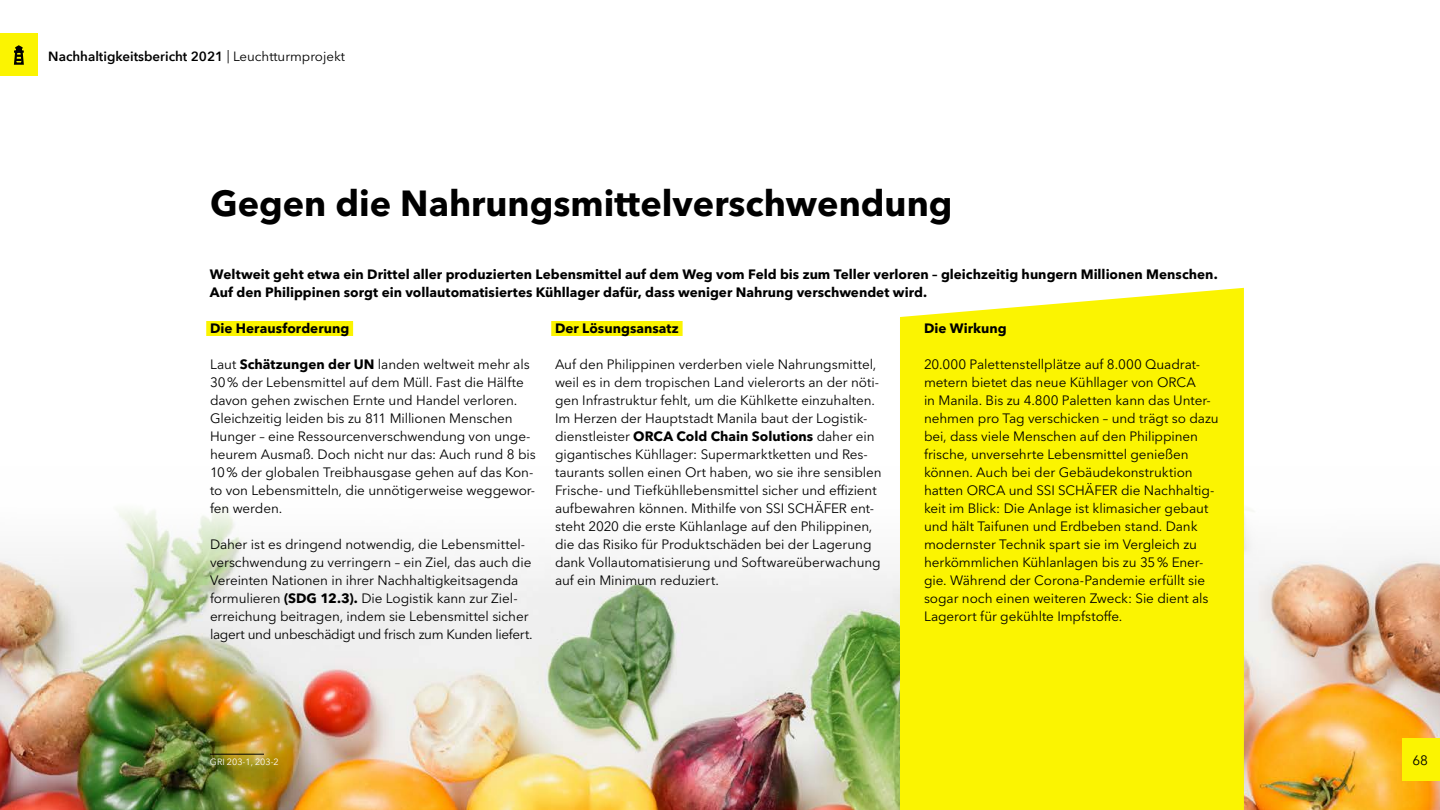
<style>
.page{position:relative;width:1440px;height:810px;background:#fff}
.page>*{position:absolute;margin:0;border:0;box-sizing:border-box;transform-origin:0 0}
.Headline{font:700 36px "Avenir Next W1 G";color:#000}
.Fließtext{font:13.5px/18px "Avenir Next W1 G";letter-spacing:-.005em;color:#000}
.Subheadline_lang{font:700 13.5px/18px "Avenir Next W1 G";color:#000}
.Subheadline_gelb_unterlegt{font:700 13.5px "Avenir Next W1 G";color:#000}
.t1{font:600 13.35px "Avenir Next";color:#000}
.Fußnoten{font:9px "Avenir Next W1 G";color:#fff}
.s1{font-family:"Avenir Next W1 G";font-weight:400}
.s2{font-weight:700}
</style>
<div class="page">
<img style="left:0;top:508px;width:1440px;height:302px">
<div style="left:900px;top:288px;width:344px;height:522px;background:#fbf401"></div>
<hr style="left:210px;top:754px;width:54px;height:1px;background:#000">
<div style="left:206px;top:321px;width:147px;height:15px;background:#fbf401"></div>
<div style="left:551px;top:321px;width:132px;height:15px;background:#fbf401"></div>
<div style="left:0;top:34px;width:38px;height:42px;background:#fbf401"></div>
<div style="left:1402px;top:738px;width:38px;height:42px;background:#fbf401"></div>
<svg style="left:13px;top:45px;width:11px;height:20px"></svg>
<div style="left:920px;top:321px;width:91px;height:15px;background:#fbf401"></div>
<p class="t1" style="left:48px;top:45px;width:298px">Nachhaltigkeitsbericht 2021 <span class="s1">| Leuchtturmprojekt</span></p>
<p class="Headline" style="left:210px;top:182px;width:744px">Gegen die Nahrungsmittelverschwendung</p>
<p class="Subheadline_lang" style="left:210px;top:265px;width:1009px">Weltweit geht etwa ein Drittel aller produzierten Lebensmittel auf dem Weg vom Feld bis zum Teller verloren – gleichzeitig hungern Millionen Menschen.<br>Auf den Philippinen sorgt ein vollautomatisiertes Kühllager dafür, dass weniger Nahrung verschwendet wird.</p>
<p class="Subheadline_gelb_unterlegt" style="left:210px;top:320px;width:141px">Die Herausforderung</p>
<p class="Fließtext" style="left:210px;top:355px;width:327px">Laut <span class="s2">Schätzungen der UN</span> landen weltweit mehr als 30% der Lebensmittel auf dem Müll. Fast die Hälfte davon gehen zwischen Ernte und Handel verloren.<br>Gleichzeitig leiden bis zu 811 Millionen Menschen Hunger – eine Ressourcenverschwendung von unge&shy;heurem Ausmaß. Doch nicht nur das: Auch rund 8 bis 10% der globalen Treibhausgase gehen auf das Kon&shy;to von Lebensmitteln, die unnötigerweise weggewor&shy;fen werden.</p>
<p class="Fließtext" style="left:210px;top:535px;width:324px">Daher ist es dringend notwendig, die Lebensmittel&shy;verschwendung zu verringern – ein Ziel, das auch die Vereinten Nationen in ihrer Nachhaltigkeitsagenda formulieren <span class="s2">(SDG 12.3).</span> Die Logistik kann zur Ziel&shy;erreichung beitragen, indem sie Lebensmittel sicher lagert und unbeschädigt und frisch zum Kunden liefert.</p>
<p class="Subheadline_gelb_unterlegt" style="left:555px;top:320px;width:125px">Der Lösungsansatz</p>
<p class="Fließtext" style="left:555px;top:355px;width:328px">Auf den Philippinen verderben viele Nahrungsmittel, weil es in dem tropischen Land vielerorts an der nöti&shy;gen Infrastruktur fehlt, um die Kühlkette einzuhalten.<br>Im Herzen der Hauptstadt Manila baut der Logistik&shy;dienstleister <span class="s2">ORCA Cold Chain Solutions</span> daher ein gigantisches Kühllager: Supermarktketten und Res&shy;taurants sollen einen Ort haben, wo sie ihre sensiblen Frische- und Tiefkühllebensmittel sicher und effizient aufbewahren können. Mithilfe von SSI SCHÄFER ent&shy;steht 2020 die erste Kühlanlage auf den Philippinen, die das Risiko für Produktschäden bei der Lagerung dank Vollautomatisierung und Softwareüberwachung auf ein Minimum reduziert.</p>
<p class="Subheadline_gelb_unterlegt" style="left:924px;top:320px;width:84px">Die Wirkung</p>
<p class="Fließtext" style="left:924px;top:355px;width:296px">20.000 Palettenstellplätze auf 8.000 Quadrat&shy;metern bietet das neue Kühllager von ORCA<br>in Manila. Bis zu 4.800 Paletten kann das Unter&shy;nehmen pro Tag verschicken – und trägt so dazu bei, dass viele Menschen auf den Philippinen frische, unversehrte Lebensmittel genießen können. Auch bei der Gebäudekonstruktion hatten ORCA und SSI SCHÄFER die Nachhaltig&shy;keit im Blick: Die Anlage ist klimasicher gebaut und hält Taifunen und Erdbeben stand. Dank modernster Technik spart sie im Vergleich zu herkömmlichen Kühlanlagen bis zu 35% Ener&shy;gie. Während der Corona-Pandemie erfüllt sie sogar noch einen weiteren Zweck: Sie dient als Lagerort für gekühlte Impfstoffe.</p>
<p class="Fußnoten" style="left:210px;top:756px;width:70px">GRI 203-1, 203-2</p>
<p class="Fließtext" style="left:1412px;top:751px;width:17px">68</p>
</div>
